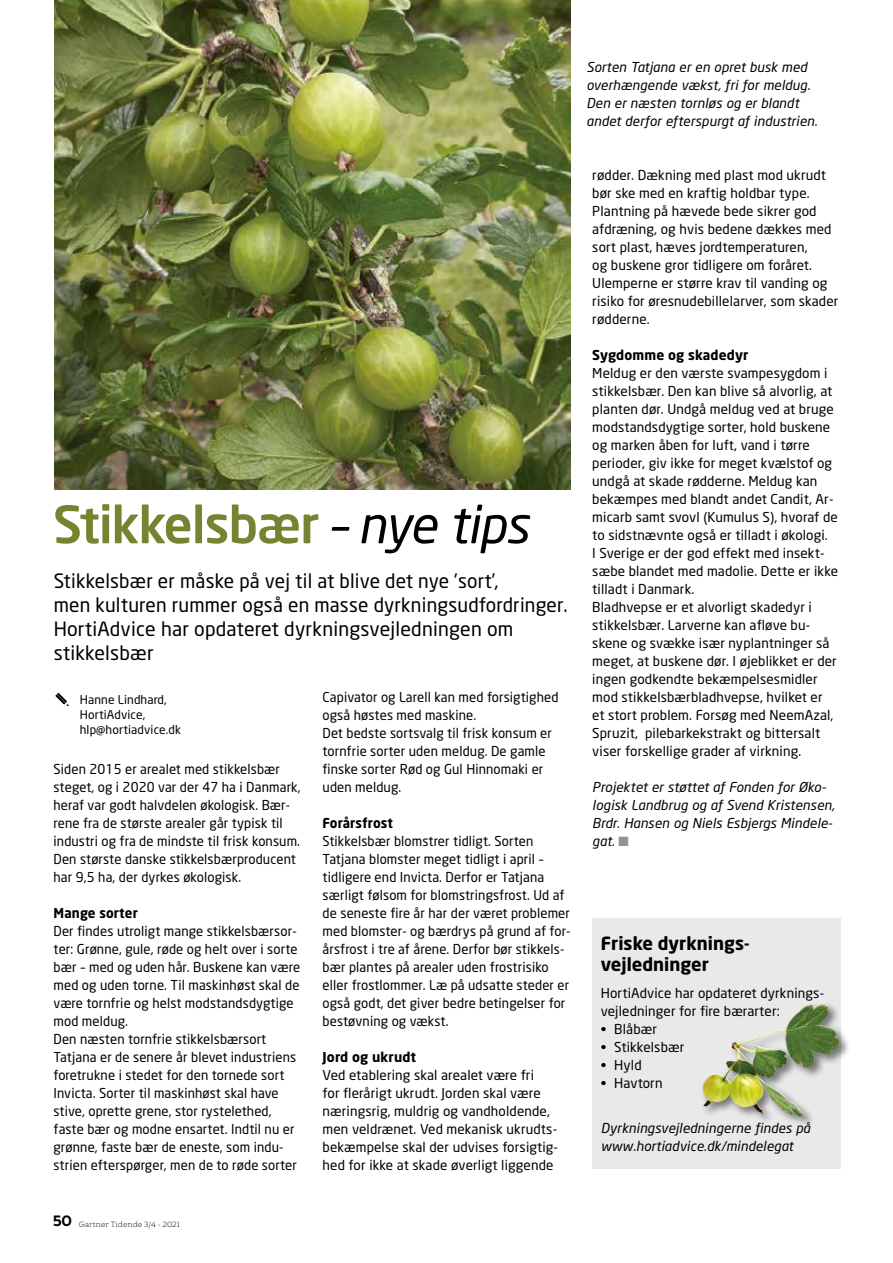
<style>
.page{position:relative;width:893px;height:1263px;background:#fff}
.page>*{position:absolute;margin:0;border:0;box-sizing:border-box;transform-origin:0 0}
.t1{font:500 51px "Neo Sans Std";letter-spacing:-.02em;color:#768330}
.t2{font:19.5px/24px "Neo Sans";letter-spacing:.01em;color:#000}
.t3{font:700 18px/21px "Neo Sans";color:#000}
.t4{font:13.5px/18px "Neo Sans";letter-spacing:.01em;color:#000}
.t5{font:italic 13.5px/18px "Neo Sans";letter-spacing:.01em;color:#000}
.t6{font:700 13.5px "Neo Sans";letter-spacing:.01em;color:#000}
.t7{font:12px/15px "Neo Sans";letter-spacing:.01em;color:#000}
.t8{font:300 7.5px "Kontrapunkt Bob";color:#000}
.s1{font-weight:400;font-style:italic;color:#000}
.s2{font-weight:700;font-size:15px}
.s3{color:#949290}
</style>
<div class="page">
<svg style="left:55px;top:693px;width:14px;height:13px"></svg>
<div style="left:592px;top:918px;width:248px;height:251px;background:#e9e9e9"></div>
<div style="left:700px;top:1001px;width:151px;height:127px;background:#000;opacity:.5"></div>
<img style="left:791px;top:1004px;width:20px;height:14px">
<img style="left:54px;top:0;width:516px;height:489px">
<h1 class="t1" style="left:53px;top:492px;width:477px">Stikkelsbær <span class="s1">– nye tips</span></h1>
<h2 class="t2" style="left:54px;top:569px;width:515px">Stikkelsbær er måske på vej til at blive det nye ’sort’,<br>men kulturen rummer også en masse dyrkningsudfordringer.<br>HortiAdvice har opdateret dyrkningsvejledningen om stikkelsbær</h2>
<p class="t7" style="left:80px;top:692px;width:103px">Hanne Lindhard,<br>HortiAdvice, hlp@hortiadvice.dk</p>
<p class="t4" style="left:54px;top:760px;width:249px">Siden 2015 er arealet med stikkelsbær steget, og i 2020 var der 47 ha i Danmark, heraf var godt halvdelen økologisk. Bær&shy;rene fra de største arealer går typisk til industri og fra de mindste til frisk konsum.<br>Den største danske stikkelsbærproducent har 9,5 ha, der dyrkes økologisk.</p>
<p class="t6" style="left:54px;top:904px;width:86px">Mange sorter</p>
<p class="t4" style="left:54px;top:922px;width:248px">Der findes utroligt mange stikkelsbærsor&shy;ter: Grønne, gule, røde og helt over i sorte bær – med og uden hår. Buskene kan være med og uden torne. Til maskinhøst skal de være tornfrie og helst modstandsdygtige mod meldug.<br>Den næsten tornfrie stikkelsbærsort Tatjana er de senere år blevet industriens foretrukne i stedet for den tornede sort Invicta. Sorter til maskinhøst skal have stive, oprette grene, stor rystelethed, faste bær og modne ensartet. Indtil nu er grønne, faste bær de eneste, som indu&shy;strien efterspørger, men de to røde sorter</p>
<p class="t8" style="left:53px;top:1220px;width:129px"><span class="s2">50</span> Gartner Tidende 3/4 - 2021</p>
<p class="t4" style="left:323px;top:688px;width:237px">Capivator og Larell kan med forsigtighed også høstes med maskine.<br>Det bedste sortsvalg til frisk konsum er tornfrie sorter uden meldug. De gamle finske sorter Rød og Gul Hinnomaki er uden meldug.</p>
<p class="t6" style="left:323px;top:814px;width:72px">Forårsfrost</p>
<p class="t4" style="left:323px;top:832px;width:250px">Stikkelsbær blomstrer tidligt. Sorten Tatjana blomster meget tidligt i april – tidligere end Invicta. Derfor er Tatjana særligt følsom for blomstringsfrost. Ud af de seneste fire år har der været problemer med blomster- og bærdrys på grund af for&shy;årsfrost i tre af årene. Derfor bør stikkels&shy;bær plantes på arealer uden frostrisiko eller frostlommer. Læ på udsatte steder er også godt, det giver bedre betingelser for bestøvning og vækst.</p>
<p class="t6" style="left:323px;top:1048px;width:95px">Jord og ukrudt</p>
<p class="t4" style="left:323px;top:1066px;width:237px">Ved etablering skal arealet være fri<br>for flerårigt ukrudt. Jorden skal være næringsrig, muldrig og vandholdende, men veldrænet. Ved mekanisk ukrudts&shy;bekæmpelse skal der udvises forsigtig&shy;hed for ikke at skade øverligt liggende</p>
<p class="t5" style="left:586px;top:58px;width:233px">Sorten Tatjana er en opret busk med overhængende vækst, fri for meldug.<br>Den er næsten tornløs og er blandt andet derfor efterspurgt af industrien.</p>
<p class="t4" style="left:592px;top:166px;width:248px">rødder. Dækning med plast mod ukrudt bør ske med en kraftig holdbar type.<br>Plantning på hævede bede sikrer god afdræning, og hvis bedene dækkes med sort plast, hæves jordtemperaturen,<br>og buskene gror tidligere om foråret.<br>Ulemperne er større krav til vanding og risiko for øresnudebillelarver, som skader rødderne.</p>
<p class="t6" style="left:592px;top:346px;width:158px">Sygdomme og skadedyr</p>
<p class="t4" style="left:592px;top:364px;width:247px">Meldug er den værste svampesygdom i stikkelsbær. Den kan blive så alvorlig, at planten dør. Undgå meldug ved at bruge modstandsdygtige sorter, hold buskene og marken åben for luft, vand i tørre perioder, giv ikke for meget kvælstof og undgå at skade rødderne. Meldug kan bekæmpes med blandt andet Candit, Ar&shy;micarb samt svovl (Kumulus S), hvoraf de to sidstnævnte også er tilladt i økologi.<br>I Sverige er der god effekt med insekt&shy;sæbe blandet med madolie. Dette er ikke tilladt i Danmark.<br>Bladhvepse er et alvorligt skadedyr i stikkelsbær. Larverne kan afløve bu&shy;skene og svække især nyplantninger så meget, at buskene dør. I øjeblikket er der ingen godkendte bekæmpelsesmidler mod stikkelsbærbladhvepse, hvilket er et stort problem. Forsøg med NeemAzal, Spruzit, pilebarkekstrakt og bittersalt viser forskellige grader af virkning.</p>
<p class="t5" style="left:592px;top:778px;width:244px">Projektet er støttet af Fonden for Øko&shy;logisk Landbrug og af Svend Kristensen,<br>Brdr. Hansen og Niels Esbjergs Mindele&shy;gat. <span class="s3">■</span></p>
<h3 class="t3" style="left:601px;top:932px;width:150px">Friske dyrknings&shy;vejledninger</h3>
<p class="t4" style="left:601px;top:984px;width:225px">HortiAdvice har opdateret dyrknings&shy;vejledninger for fire bærarter:</p>
<p class="t4" style="left:601px;top:1020px;width:58px">• Blåbær</p>
<p class="t4" style="left:601px;top:1038px;width:85px">• Stikkelsbær</p>
<p class="t4" style="left:601px;top:1056px;width:42px">• Hyld</p>
<p class="t4" style="left:601px;top:1074px;width:63px">• Havtorn</p>
<p class="t5" style="left:601px;top:1119px;width:211px">Dyrkningsvejledningerne findes på www.hortiadvice.dk/mindelegat</p>
</div>
